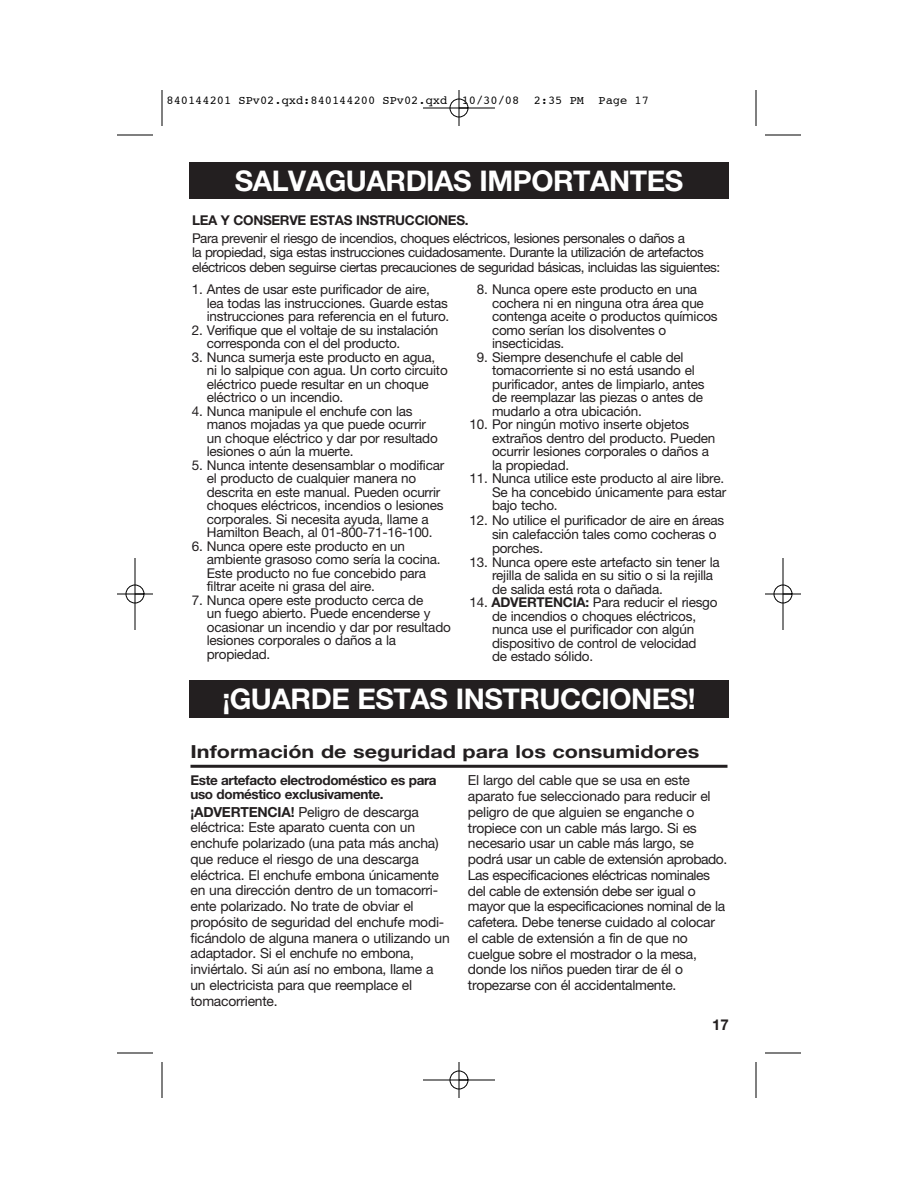
<style>
.page{position:relative;width:918px;height:1188px;background:#fff}
.page>*{position:absolute;margin:0;border:0;box-sizing:border-box;transform-origin:0 0}
.t1{font:700 28.5px "Helvetica Neue";letter-spacing:-.015em;color:#fff}
.t2{font:700 18px "Helvetica Neue";color:#231f20;scale:1.2 1}
.t3{font:700 15px "Helvetica Neue";color:#231f20}
.t4{font:13.8px/15.8px "Helvetica Neue";letter-spacing:-.015em;color:#231f20}
.t5{font:13.5px/13.5px "Helvetica Neue";letter-spacing:-.015em;color:#231f20}
.t6{font:13.5px/14.5px "Helvetica Neue";letter-spacing:-.035em;color:#231f20}
.t7{font:700 13.5px/13.5px "Helvetica Neue";letter-spacing:-.03em;color:#231f20}
.t8{font:12px "Courier";color:#000}
.s1{font-weight:700}
</style>
<div class="page">
<hr style="left:190px;top:765px;width:538px;height:3px;background:#231f20">
<div style="left:189px;top:162px;width:540px;height:37px;background:#231f20"></div>
<div style="left:189px;top:680px;width:540px;height:38px;background:#231f20"></div>
<hr style="left:162px;top:90px;width:1px;height:36px;background:#000">
<hr style="left:117px;top:135px;width:36px;height:1px;background:#000">
<hr style="left:756px;top:90px;width:1px;height:36px;background:#000">
<hr style="left:765px;top:135px;width:36px;height:1px;background:#000">
<hr style="left:162px;top:1062px;width:1px;height:36px;background:#000">
<hr style="left:117px;top:1053px;width:36px;height:1px;background:#000">
<hr style="left:756px;top:1062px;width:1px;height:36px;background:#000">
<hr style="left:765px;top:1053px;width:36px;height:1px;background:#000">
<hr style="left:423px;top:108px;width:72px;height:1px;background:#000">
<hr style="left:423px;top:1080px;width:72px;height:1px;background:#000">
<hr style="left:135px;top:558px;width:1px;height:72px;background:#000">
<hr style="left:783px;top:558px;width:1px;height:72px;background:#000">
<hr style="left:459px;top:90px;width:1px;height:36px;background:#000">
<hr style="left:459px;top:1062px;width:1px;height:36px;background:#000">
<hr style="left:117px;top:594px;width:36px;height:1px;background:#000">
<hr style="left:765px;top:594px;width:36px;height:1px;background:#000">
<div style="left:450px;top:99px;width:18px;height:18px;border:1px solid #000;border-radius:50%"></div>
<div style="left:450px;top:1071px;width:18px;height:18px;border:1px solid #000;border-radius:50%"></div>
<div style="left:126px;top:585px;width:18px;height:18px;border:1px solid #000;border-radius:50%"></div>
<div style="left:774px;top:585px;width:18px;height:18px;border:1px solid #000;border-radius:50%"></div>
<p class="t8" style="left:166px;top:94px;width:484px">840144201 SPv02.qxd:840144200 SPv02.qxd 10/30/08 2:35 PM Page 17</p>
<h1 class="t1" style="left:235px;top:170px;width:450px">SALVAGUARDIAS IMPORTANTES</h1>
<p class="t7" style="left:192px;top:215px;width:278px">LEA Y CONSERVE ESTAS INSTRUCCIONES.</p>
<p class="t6" style="left:192px;top:232px;width:530px">Para prevenir el riesgo de incendios, choques eléctricos, lesiones personales o daños a<br>la propiedad, siga estas instrucciones cuidadosamente. Durante la utilización de artefactos eléctricos deben seguirse ciertas precauciones de seguridad básicas, incluidas las siguientes:</p>
<p class="t5" style="left:207px;top:284px;width:244px;text-indent:-15px">1. Antes de usar este purificador de aire, lea todas las instrucciones. Guarde estas instrucciones para referencia en el futuro.</p>
<p class="t5" style="left:207px;top:325px;width:233px;text-indent:-15px">2. Verifique que el voltaje de su instalación corresponda con el del producto.</p>
<p class="t5" style="left:207px;top:352px;width:242px;text-indent:-15px">3. Nunca sumerja este producto en agua, ni lo salpique con agua. Un corto circuito eléctrico puede resultar en un choque eléctrico o un incendio.</p>
<p class="t5" style="left:207px;top:406px;width:232px;text-indent:-15px">4. Nunca manipule el enchufe con las manos mojadas ya que puede ocurrir un choque eléctrico y dar por resultado lesiones o aún la muerte.</p>
<p class="t5" style="left:207px;top:460px;width:239px;text-indent:-15px">5. Nunca intente desensamblar o modificar el producto de cualquier manera no descrita en este manual. Pueden ocurrir choques eléctricos, incendios o lesiones corporales. Si necesita ayuda, llame a Hamilton Beach, al 01-800-71-16-100.</p>
<p class="t5" style="left:207px;top:541px;width:235px;text-indent:-15px">6. Nunca opere este producto en un ambiente grasoso como sería la cocina.<br>Este producto no fue concebido para filtrar aceite ni grasa del aire.</p>
<p class="t5" style="left:207px;top:595px;width:246px;text-indent:-15px">7. Nunca opere este producto cerca de<br>un fuego abierto. Puede encenderse y ocasionar un incendio y dar por resultado lesiones corporales o daños a la propiedad.</p>
<p class="t5" style="left:492px;top:284px;width:227px;text-indent:-15px">8. Nunca opere este producto en una cochera ni en ninguna otra área que contenga aceite o productos químicos como serían los disolventes o insecticidas.</p>
<p class="t5" style="left:492px;top:352px;width:214px;text-indent:-15px">9. Siempre desenchufe el cable del tomacorriente si no está usando el purificador, antes de limpiarlo, antes de reemplazar las piezas o antes de mudarlo a otra ubicación.</p>
<p class="t5" style="left:492px;top:419px;width:225px;text-indent:-23px">10. Por ningún motivo inserte objetos extraños dentro del producto. Pueden ocurrir lesiones corporales o daños a la propiedad.</p>
<p class="t5" style="left:492px;top:473px;width:236px;text-indent:-23px">11. Nunca utilice este producto al aire libre.<br>Se ha concebido únicamente para estar bajo techo.</p>
<p class="t5" style="left:492px;top:514px;width:234px;line-height:14.2px;text-indent:-23px">12. No utilice el purificador de aire en áreas sin calefacción tales como cocheras o porches.</p>
<p class="t5" style="left:492px;top:556px;width:229px;text-indent:-23px">13. Nunca opere este artefacto sin tener la rejilla de salida en su sitio o si la rejilla de salida está rota o dañada.</p>
<p class="t5" style="left:492px;top:597px;width:227px;text-indent:-23px">14. <span class="s1">ADVERTENCIA:</span> Para reducir el riesgo de incendios o choques eléctricos, nunca use el purificador con algún dispositivo de control de velocidad<br>de estado sólido.</p>
<h1 class="t1" style="left:222px;top:688px;width:475px">¡GUARDE ESTAS INSTRUCCIONES!</h1>
<h2 class="t2" style="left:190px;top:745px;width:426px">Información de seguridad para los consumidores</h2>
<p class="t7" style="left:190px;top:775px;width:248px">Este artefacto electrodoméstico es para uso doméstico exclusivamente.</p>
<p class="t4" style="left:190px;top:805px;width:261px"><span class="s1">¡ADVERTENCIA!</span> Peligro de descarga eléctrica: Este aparato cuenta con un enchufe polarizado (una pata más ancha) que reduce el riesgo de una descarga eléctrica. El enchufe embona únicamente en una dirección dentro de un tomacorri&shy;ente polarizado. No trate de obviar el propósito de seguridad del enchufe modi&shy;ficándolo de alguna manera o utilizando un adaptador. Si el enchufe no embona, inviértalo. Si aún así no embona, llame a un electricista para que reemplace el tomacorriente.</p>
<p class="t4" style="left:468px;top:774px;width:261px">El largo del cable que se usa en este aparato fue seleccionado para reducir el peligro de que alguien se enganche o tropiece con un cable más largo. Si es necesario usar un cable más largo, se podrá usar un cable de extensión aprobado.<br>Las especificaciones eléctricas nominales del cable de extensión debe ser igual o mayor que la especificaciones nominal de la cafetera. Debe tenerse cuidado al colocar el cable de extensión a fin de que no cuelgue sobre el mostrador o la mesa, donde los niños pueden tirar de él o tropezarse con él accidentalmente.</p>
<p class="t3" style="left:712px;top:1019px;width:18px">17</p>
</div>
